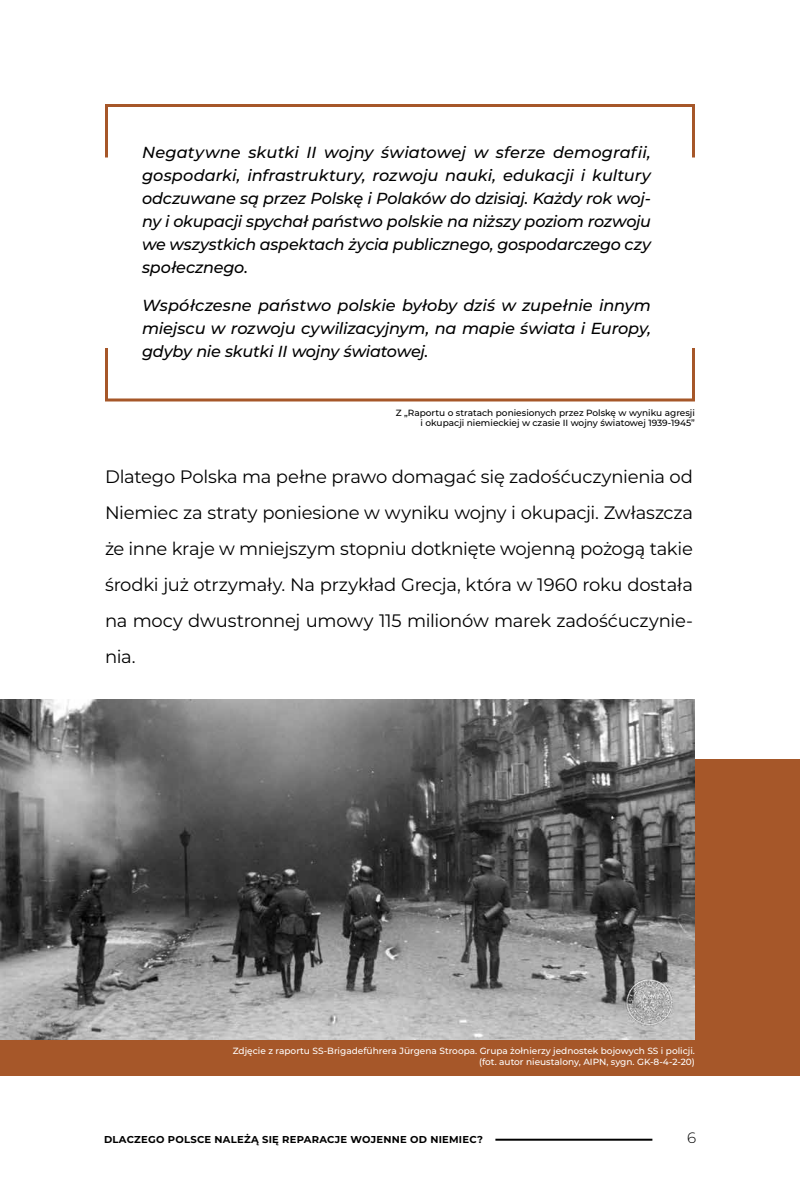
<style>
.page{position:relative;width:800px;height:1200px;background:#fff}
.page>*{position:absolute;margin:0;border:0;box-sizing:border-box;transform-origin:0 0}
.t1{font:18px/36px "Montserrat";letter-spacing:-.015em;color:#000;text-align:justify}
.t2{font:italic 500 16px/23px "Montserrat";letter-spacing:-.015em;color:#000;text-align:justify}
.t3{font:300 15px "Montserrat";color:#000}
.t4{font:700 10px "Montserrat";letter-spacing:.025em;color:#000}
.t5{font:500 9px/10.8px "Montserrat";color:#fff;text-align:right}
.t6{font:500 9px/10.8px "Montserrat";color:#000;text-align:right}
</style>
<div class="page">
<hr style="left:495px;top:1139px;width:157px;height:2px;background:#000">
<div style="left:105px;top:104px;width:590px;height:55px;border:3px solid #a65729"></div>
<div style="left:105px;top:346px;width:590px;height:55px;border:3px solid #a65729"></div>
<div style="left:0;top:759px;width:800px;height:317px;background:#a65729"></div>
<img style="left:0;top:699px;width:695px;height:341px">
<p class="t2" style="left:142px;top:140px;width:511px">Negatywne skutki II wojny światowej w sferze demografii, gospodarki, infrastruktury, rozwoju nauki, edukacji i kultury odczuwane są przez Polskę i Polaków do dzisiaj. Każdy rok woj&shy;ny i okupacji spychał państwo polskie na niższy poziom rozwoju we wszystkich aspektach życia publicznego, gospodarczego czy społecznego.</p>
<p class="t2" style="left:142px;top:293px;width:510px">Współczesne państwo polskie byłoby dziś w zupełnie innym miejscu w rozwoju cywilizacyjnym, na mapie świata i Europy, gdyby nie skutki II wojny światowej.</p>
<p class="t6" style="left:396px;top:407px;width:301px">Z „Raportu o stratach poniesionych przez Polskę w wyniku agresji i okupacji niemieckiej w czasie II wojny światowej 1939-1945”</p>
<p class="t1" style="left:105px;top:458px;width:590px">Dlatego Polska ma pełne prawo domagać się zadośćuczynienia od Niemiec za straty poniesione w wyniku wojny i okupacji. Zwłaszcza że inne kraje w mniejszym stopniu dotknięte wojenną pożogą takie środki już otrzymały. Na przykład Grecja, która w 1960 roku dostała na mocy dwustronnej umowy 115 milionów marek zadośćuczynie&shy;nia.</p>
<p class="t5" style="left:233px;top:1045px;width:464px">Zdjęcie z raportu SS-BrigadefÜhrera JÜrgena Stroopa. Grupa żołnierzy jednostek bojowych SS i policji. (fot. autor nieustalony, AIPN, sygn. GK-8-4-2-20)</p>
<p class="t4" style="left:104px;top:1133px;width:380px">DLACZEGO POLSCE NALEŻĄ SIĘ REPARACJE WOJENNE OD NIEMIEC?</p>
<p class="t3" style="left:687px;top:1128px;width:11px">6</p>
</div>
